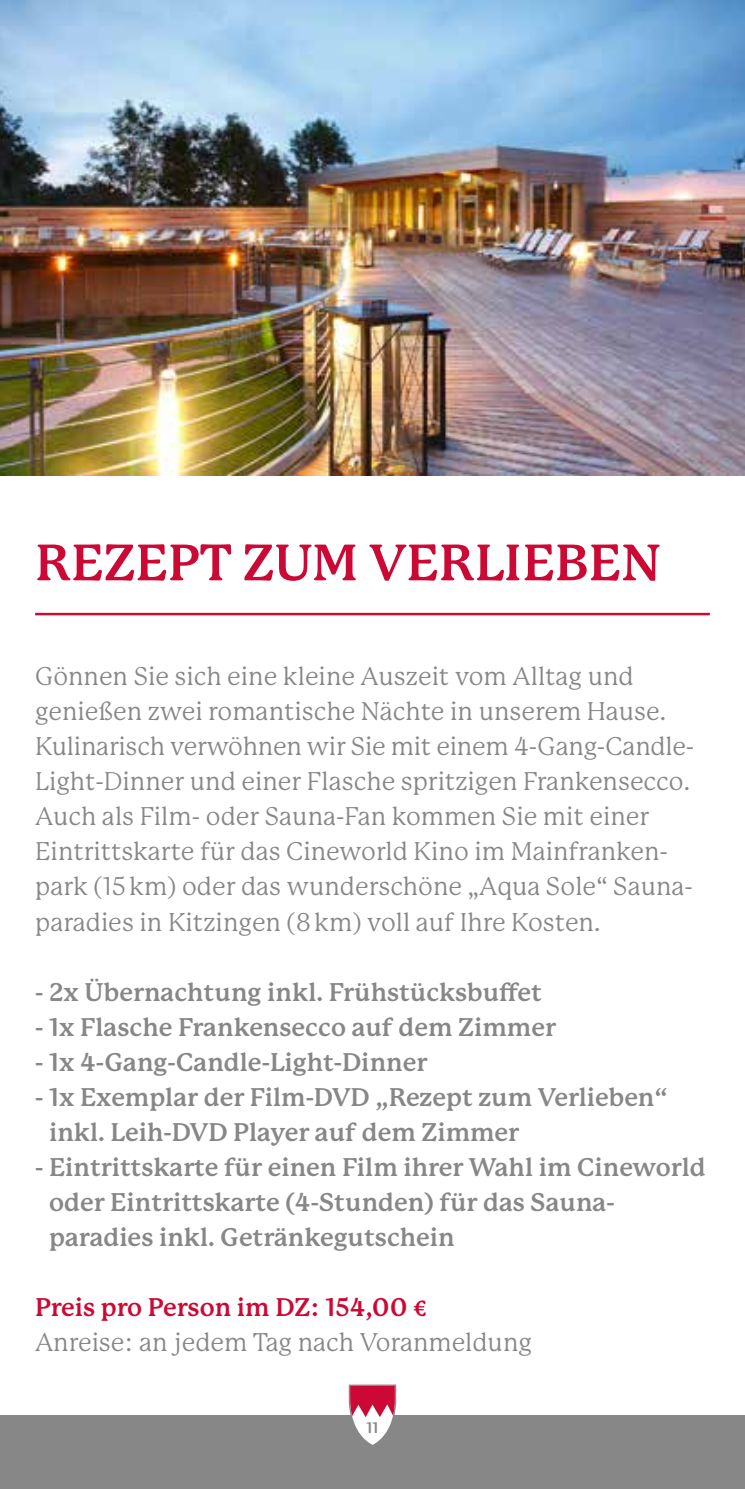
<style>
.page{position:relative;width:745px;height:1489px;background:#fff}
.page>*{position:absolute;margin:0;border:0;box-sizing:border-box;transform-origin:0 0}
.t1{font:700 50px "P22 Mackinac Pro";color:#cc0935}
.t2{font:25px/35px "P22 Mackinac Pro";color:#878787}
.t3{font:700 25px/35px "P22 Mackinac Pro";color:#878787}
.t4{font:700 25px "P22 Mackinac Pro";color:#cc0935}
.t5{font:700 15px "P22 Mackinac Pro";color:#878787}
</style>
<div class="page">
<img style="left:0;top:0;width:744px;height:475px">
<div style="left:0;top:1415px;width:744px;height:73px;background:#878787"></div>
<svg style="left:348px;top:1384px;width:48px;height:61px"></svg>
<hr style="left:35px;top:613px;width:674px;height:2px;background:#cc0935">
<h1 class="t1" style="left:35px;top:534px;width:627px">REZEPT ZUM VERLIEBEN</h1>
<p class="t2" style="left:35px;top:659px;width:660px">Gönnen Sie sich eine kleine Auszeit vom Alltag und genießen zwei romantische Nächte in unserem Hause.<br>Kulinarisch verwöhnen wir Sie mit einem 4-Gang-Candle-Light-Dinner und einer Flasche spritzigen Frankensecco.<br>Auch als Film- oder Sauna-Fan kommen Sie mit einer Eintrittskarte für das Cineworld Kino im Mainfranken&shy;park (15km) oder das wunderschöne „Aqua Sole“ Sauna&shy;paradies in Kitzingen (8km) voll auf Ihre Kosten.</p>
<p class="t3" style="left:35px;top:974px;width:508px">- 2x Übernachtung inkl. Frühstücksbuffet</p>
<p class="t3" style="left:35px;top:1009px;width:522px">- 1x Flasche Frankensecco auf dem Zimmer</p>
<p class="t3" style="left:35px;top:1044px;width:393px">- 1x 4-Gang-Candle-Light-Dinner</p>
<p class="t3" style="left:49px;top:1079px;width:619px;text-indent:-14px">- 1x Exemplar der Film-DVD „Rezept zum Verlieben“ inkl. Leih-DVD Player auf dem Zimmer</p>
<p class="t3" style="left:49px;top:1149px;width:657px;text-indent:-14px">- Eintrittskarte für einen Film ihrer Wahl im Cineworld oder Eintrittskarte (4-Stunden) für das Sauna&shy;paradies inkl. Getränkegutschein</p>
<p class="t4" style="left:35px;top:1292px;width:394px">Preis pro Person im DZ: 154,00 €</p>
<p class="t2" style="left:35px;top:1324px;width:498px">Anreise: an jedem Tag nach Voranmeldung</p>
<p class="t5" style="left:366px;top:1419px;width:14px">11</p>
</div>
